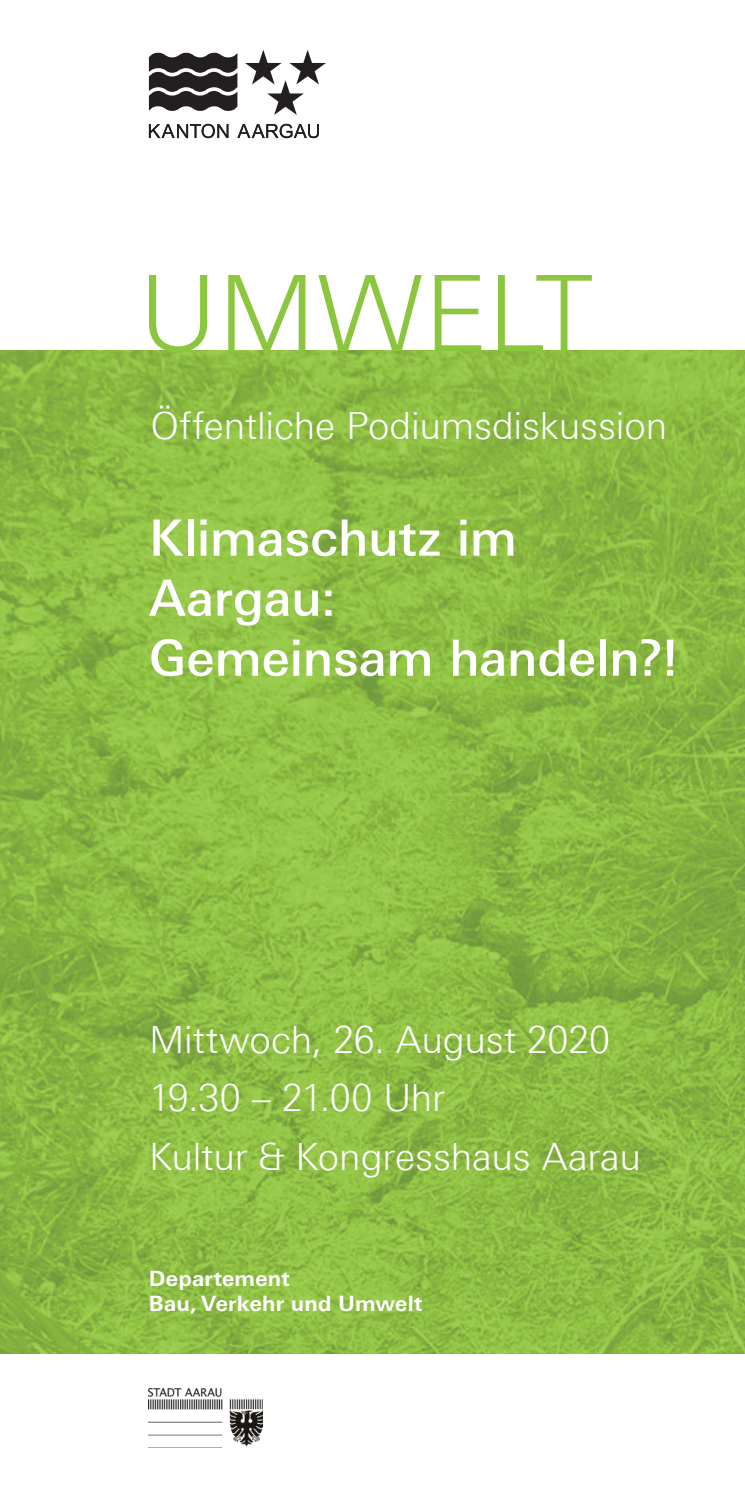
<style>
.page{position:relative;width:745px;height:1489px;background:#fff}
.page>*{position:absolute;margin:0;border:0;box-sizing:border-box;transform-origin:0 0}
.t1{font:500 50px/60px "Linotype Univers 530";color:#fff}
.t2{font:300 37.5px/58.5px "Linotype Univers 330";letter-spacing:-.005em;color:#fff}
.t3{font:700 21.25px/25px "Linotype Univers 630";letter-spacing:.01em;color:#fff}
</style>
<div class="page">
<img style="left:0;top:351px;width:744px;height:1002px">
<svg style="left:245px;top:50px;width:81px;height:65px"></svg>
<svg style="left:149px;top:124px;width:79px;height:14px"></svg>
<svg style="left:237px;top:124px;width:82px;height:14px"></svg>
<svg style="left:149px;top:53px;width:88px;height:58px"></svg>
<svg style="left:149px;top:275px;width:442px;height:77px"></svg>
<img style="left:148px;top:1388px;width:114px;height:59px">
<p class="t2" style="left:151px;top:396px;width:518px">Öffentliche Podiumsdiskussion</p>
<h1 class="t1" style="left:149px;top:507px;width:531px">Klimaschutz im<br>Aargau:<br>Gemeinsam handeln?!</h1>
<p class="t2" style="left:149px;top:1009px;width:493px">Mittwoch, 26. August 2020<br>19.30 – 21.00 Uhr<br>Kultur &amp; Kongresshaus Aarau</p>
<p class="t3" style="left:149px;top:1265px;width:274px">Departement<br>Bau, Verkehr und Umwelt</p>
</div>
